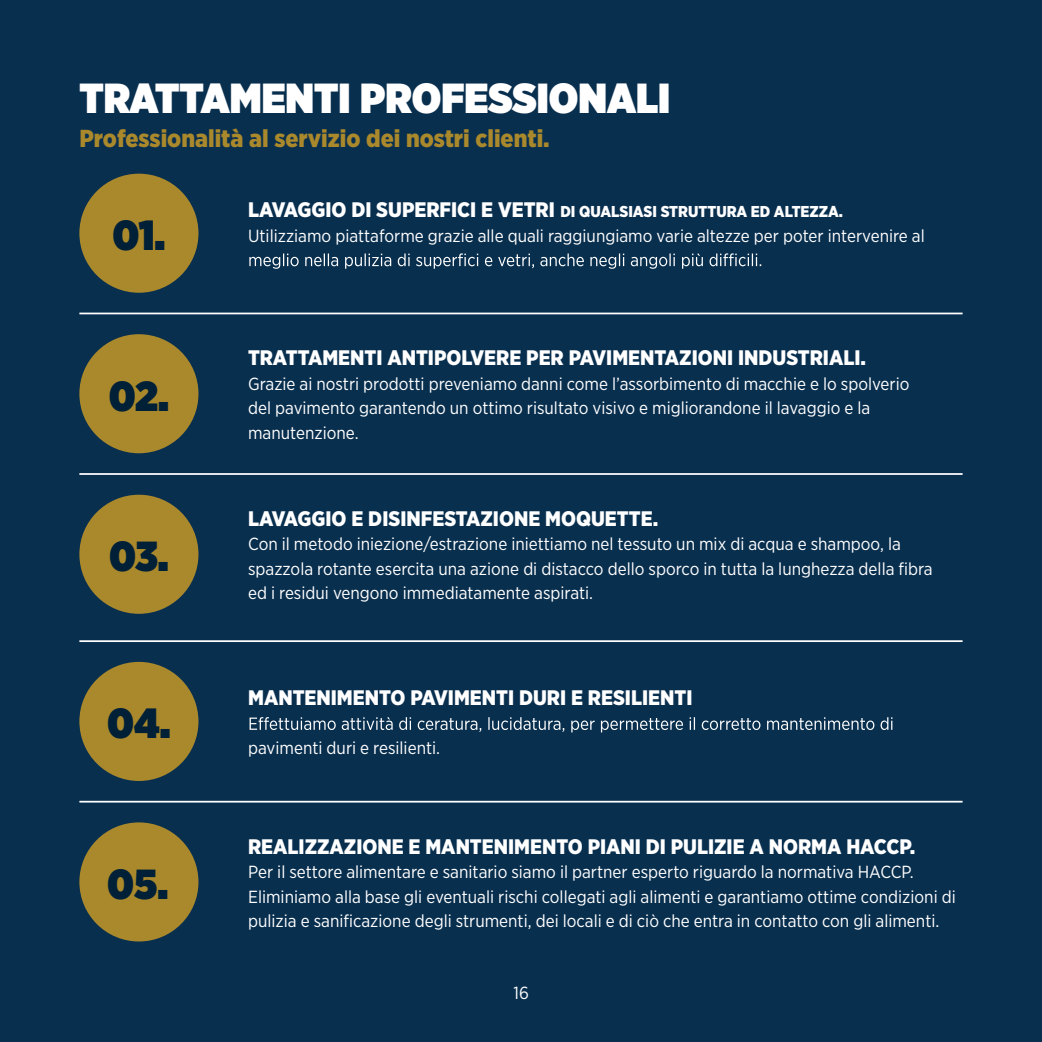
<style>
.page{position:relative;width:1042px;height:1042px;background:#092f4f}
.page>*{position:absolute;margin:0;border:0;box-sizing:border-box;transform-origin:0 0}
.t1{font:900 42px "Gotham Narrow";color:#fff}
.t2{font:900 42px "Gotham Narrow";letter-spacing:-.01em;color:#002037}
.t3{font:900 24.5px "Gotham Narrow";color:#aa892c}
.t4{font:900 21px "Gotham Narrow";color:#fff}
.t5{font:17.5px/24.5px "Gotham Narrow";color:#fff}
.t6{font:900 15.75px "Gotham Narrow";color:#fff}
.s1{font-size:21px}
</style>
<div class="page">
<div style="left:79px;top:174px;width:119px;height:119px;background:#aa892c;border-radius:50%"></div>
<svg style="left:249px;top:253px;width:512px;height:16px"></svg>
<div style="left:79px;top:334px;width:119px;height:119px;background:#aa892c;border-radius:50%"></div>
<div style="left:79px;top:495px;width:119px;height:119px;background:#aa892c;border-radius:50%"></div>
<div style="left:79px;top:662px;width:119px;height:119px;background:#aa892c;border-radius:50%"></div>
<svg style="left:250px;top:717px;width:642px;height:15px"></svg>
<div style="left:79px;top:822px;width:119px;height:119px;background:#aa892c;border-radius:50%"></div>
<hr style="left:79px;top:313px;width:883px;height:1px;background:#fff">
<hr style="left:79px;top:473px;width:883px;height:2px;background:#fff">
<hr style="left:79px;top:640px;width:883px;height:2px;background:#fff">
<hr style="left:79px;top:801px;width:883px;height:1px;background:#fff">
<h1 class="t1" style="left:79px;top:70px;width:592px">TRATTAMENTI PROFESSIONALI</h1>
<h2 class="t3" style="left:79px;top:123px;width:472px">Professionalità al servizio dei nostri clienti.</h2>
<p class="t6" style="left:248px;top:201px;width:596px"><span class="s1">LAVAGGIO DI SUPERFICI E VETRI</span> DI QUALSIASI STRUTTURA ED ALTEZZA.</p>
<h1 class="t2" style="left:112px;top:207px;width:54px">01.</h1>
<p class="t5" style="left:248px;top:223px;width:678px">Utilizziamo piattaforme grazie alle quali raggiungiamo varie altezze per poter intervenire al</p>
<h1 class="t2" style="left:109px;top:367px;width:62px">02.</h1>
<h1 class="t2" style="left:109px;top:528px;width:61px">03.</h1>
<h1 class="t2" style="left:107px;top:695px;width:65px">04.</h1>
<h1 class="t2" style="left:107px;top:855px;width:63px">05.</h1>
<p class="t4" style="left:248px;top:344px;width:619px">TRATTAMENTI ANTIPOLVERE PER PAVIMENTAZIONI INDUSTRIALI.</p>
<p class="t5" style="left:248px;top:371px;width:663px">Grazie ai nostri prodotti preveniamo danni come l’assorbimento di macchie e lo spolverio del pavimento garantendo un ottimo risultato visivo e migliorandone il lavaggio e la manutenzione.</p>
<p class="t4" style="left:248px;top:505px;width:412px">LAVAGGIO E DISINFESTAZIONE MOQUETTE.</p>
<p class="t5" style="left:248px;top:532px;width:686px">Con il metodo iniezione/estrazione iniettiamo nel tessuto un mix di acqua e shampoo, la spazzola rotante esercita una azione di distacco dello sporco in tutta la lunghezza della fibra ed i residui vengono immediatamente aspirati.</p>
<p class="t4" style="left:248px;top:684px;width:446px">MANTENIMENTO PAVIMENTI DURI E RESILIENTI</p>
<p class="t5" style="left:248px;top:735px;width:193px">pavimenti duri e resilienti.</p>
<p class="t4" style="left:248px;top:832px;width:669px">REALIZZAZIONE E MANTENIMENTO PIANI DI PULIZIE A NORMA HACCP.</p>
<p class="t5" style="left:248px;top:859px;width:709px">Per il settore alimentare e sanitario siamo il partner esperto riguardo la normativa HACCP.<br>Eliminiamo alla base gli eventuali rischi collegati agli alimenti e garantiamo ottime condizioni di pulizia e sanificazione degli strumenti, dei locali e di ciò che entra in contatto con gli alimenti.</p>
<p class="t5" style="left:513px;top:980px;width:17px">16</p>
</div>
